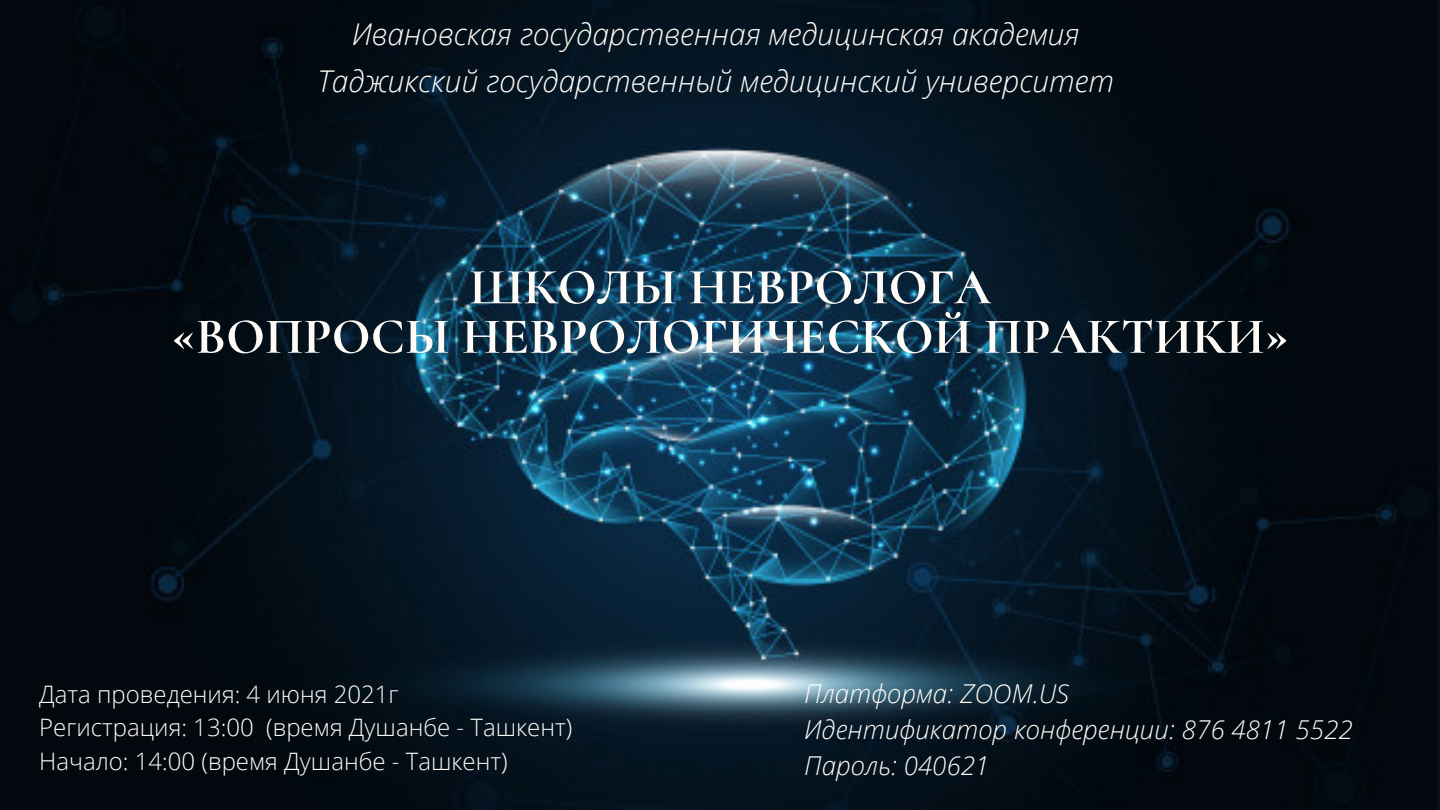
<style>
.page{position:relative;width:1440px;height:810px;background:#fff}
.page>*{position:absolute;margin:0;border:0;box-sizing:border-box;transform-origin:0 0}
.t1{font:700 51px "Cormorant SC";color:#fffbf6}
.t2{font:italic 300 30px "Open Sans";color:#fffbf6}
.t3{font:italic 300 26px "Open Sans";color:#fffbf6}
.t4{font:300 24px "Open Sans";color:#fffbf6}
</style>
<div class="page">
<img style="left:0;top:0;width:1440px;height:810px">
<p class="t2" style="left:352px;top:13px;width:729px">Ивановская государственная медицинская академия</p>
<p class="t2" style="left:318px;top:60px;width:798px">Таджикский государственный медицинский университет</p>
<p class="t1" style="left:469px;top:256px;width:523px">ШКОЛЫ НЕВРОЛОГА</p>
<p class="t1" style="left:171px;top:306px;width:1119px">«ВОПРОСЫ НЕВРОЛОГИЧЕСКОЙ ПРАКТИКИ»</p>
<p class="t4" style="left:39px;top:677px;width:361px">Дата проведения: 4 июня 2021г</p>
<p class="t4" style="left:39px;top:710px;width:535px">Регистрация: 13:00 (время Душанбе - Ташкент)</p>
<p class="t4" style="left:39px;top:744px;width:470px">Начало: 14:00 (время Душанбе - Ташкент)</p>
<p class="t3" style="left:804px;top:675px;width:266px">Платформа: ZOOM.US</p>
<p class="t3" style="left:804px;top:711px;width:550px">Идентификатор конференции: 876 4811 5522</p>
<p class="t3" style="left:804px;top:747px;width:187px">Пароль: 040621</p>
</div>
